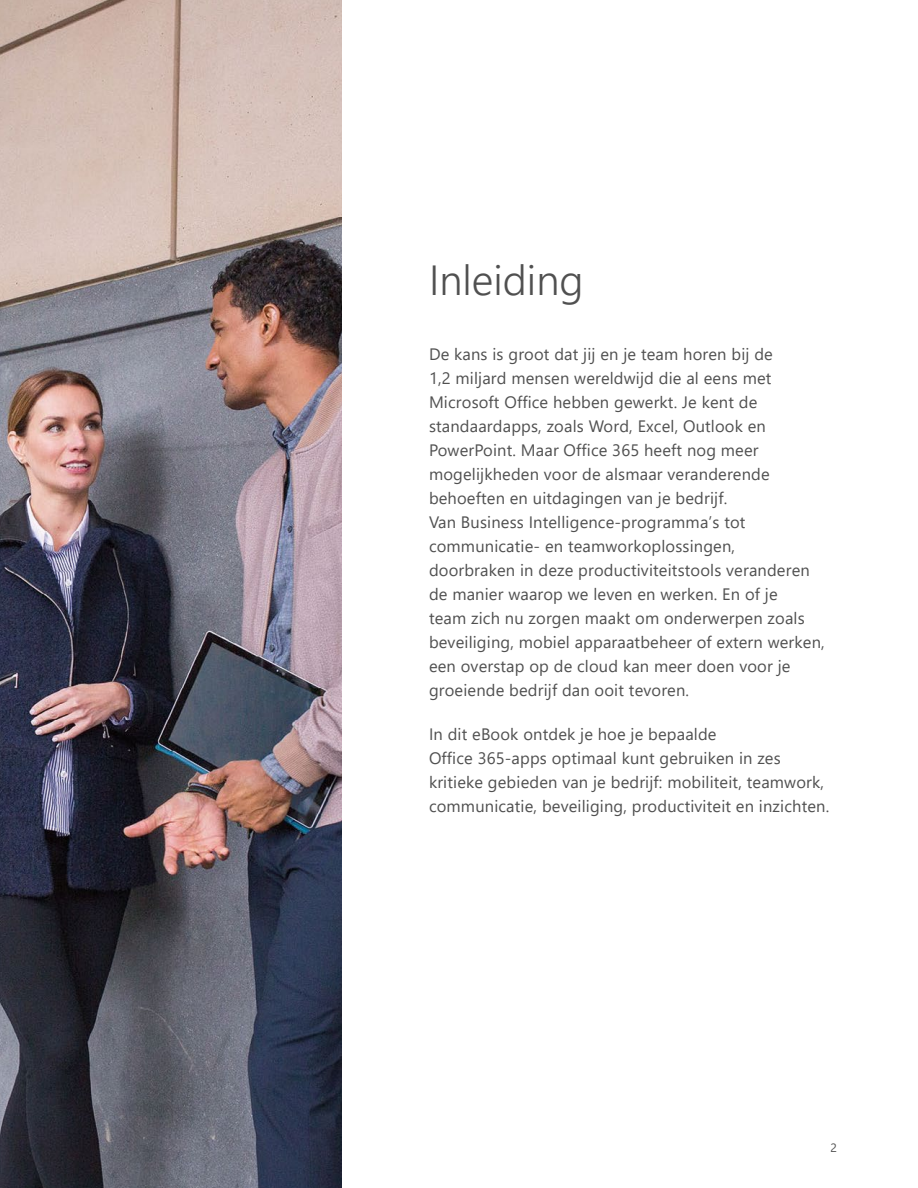
<style>
.page{position:relative;width:918px;height:1188px;background:#fff}
.page>*{position:absolute;margin:0;border:0;box-sizing:border-box;transform-origin:0 0}
.t1{font:300 42px "Segoe UI";color:#505050}
.t2{font:16.5px/24px "Segoe UI";letter-spacing:.01em;color:#505050}
.t3{font:12px "Segoe UI";color:#505050}
</style>
<div class="page">
<img style="left:0;top:0;width:342px;height:1188px">
<h1 class="t1" style="left:429px;top:241px;width:156px">Inleiding</h1>
<p class="t2" style="left:429px;top:340px;width:397px">De kans is groot dat jij en je team horen bij de<br>1,2 miljard mensen wereldwijd die al eens met Microsoft Office hebben gewerkt. Je kent de standaardapps, zoals Word, Excel, Outlook en PowerPoint. Maar Office 365 heeft nog meer mogelijkheden voor de alsmaar veranderende behoeften en uitdagingen van je bedrijf.<br>Van Business Intelligence-programma’s tot communicatie- en teamworkoplossingen, doorbraken in deze productiviteitstools veranderen de manier waarop we leven en werken. En of je<br>team zich nu zorgen maakt om onderwerpen zoals beveiliging, mobiel apparaatbeheer of extern werken, een overstap op de cloud kan meer doen voor je groeiende bedrijf dan ooit tevoren.</p>
<p class="t2" style="left:429px;top:721px;width:402px">In dit eBook ontdek je hoe je bepaalde<br>Office 365‑apps optimaal kunt gebruiken in zes kritieke gebieden van je bedrijf: mobiliteit, teamwork, communicatie, beveiliging, productiviteit en inzichten.</p>
<p class="t3" style="left:831px;top:1136px;width:8px">2</p>
</div>
